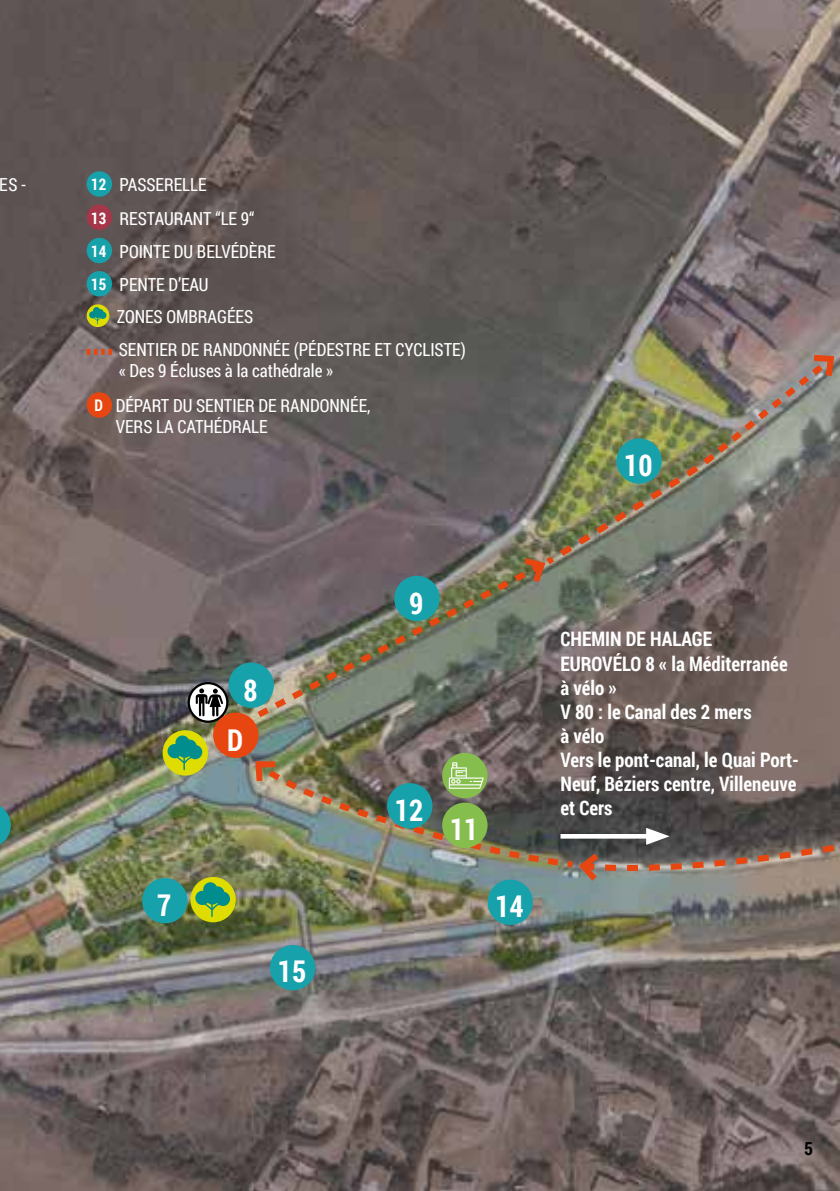
<style>
.page{position:relative;width:840px;height:1191px;background:#fff}
.page>*{position:absolute;margin:0;border:0;box-sizing:border-box;transform-origin:0 0}
.t1{font:700 30px "Roboto Condensed";color:#fff;scale:.95 1}
.t2{font:700 20px/24px "Roboto Condensed";color:#fff;scale:.95 1}
.t3{font:18px/33.2px "Roboto Condensed";color:#fff;scale:.95 1}
.t4{font:700 18px "Roboto Condensed";color:#000}
.s1{font-weight:700;font-size:16px}
</style>
<div class="page">
<img style="left:0;top:0;width:839px;height:1191px">
<svg style="left:0;top:802px;width:11px;height:46px"></svg>
<svg style="left:0;top:0;width:117px;height:517px;background:#645957"></svg>
<div style="left:87px;top:171px;width:25px;height:26px;background:#17a1ab;border-radius:50%"></div>
<div style="left:87px;top:204px;width:25px;height:26px;background:#a63649;border-radius:50%"></div>
<div style="left:87px;top:238px;width:25px;height:25px;background:#17a1ab;border-radius:50%"></div>
<div style="left:87px;top:271px;width:25px;height:25px;background:#17a1ab;border-radius:50%"></div>
<div style="left:87px;top:304px;width:22px;height:23px;background:#dedc00;border-radius:50%"></div>
<svg style="left:89px;top:307px;width:17px;height:17px"></svg>
<div style="left:87px;top:392px;width:25px;height:26px;background:#e84610;border-radius:50%"></div>
<img style="left:216px;top:557px;width:333px;height:184px">
<div style="left:394px;top:576px;width:45px;height:45px;background:#17a1ab;border-radius:50%"></div>
<div style="left:228px;top:662px;width:46px;height:46px;background:#17a1ab;border-radius:50%"></div>
<div style="left:487px;top:879px;width:45px;height:46px;background:#17a1ab;border-radius:50%"></div>
<div style="left:270px;top:945px;width:45px;height:45px;background:#17a1ab;border-radius:50%"></div>
<div style="left:142px;top:878px;width:45px;height:45px;background:#17a1ab;border-radius:50%"></div>
<svg style="left:189px;top:683px;width:38px;height:38px"></svg>
<div style="left:187px;top:682px;width:41px;height:41px;border:2px solid #000;border-radius:50%"></div>
<svg style="left:195px;top:688px;width:28px;height:28px"></svg>
<div style="left:442px;top:753px;width:45px;height:45px;background:#85be4c;border-radius:50%"></div>
<img style="left:252px;top:758px;width:587px;height:129px">
<div style="left:162px;top:730px;width:46px;height:45px;background:#dedc00;border-radius:50%"></div>
<svg style="left:167px;top:735px;width:35px;height:35px"></svg>
<div style="left:190px;top:877px;width:46px;height:45px;background:#dedc00;border-radius:50%"></div>
<svg style="left:195px;top:882px;width:35px;height:35px"></svg>
<div style="left:213px;top:712px;width:45px;height:46px;background:#e84610;border-radius:50%"></div>
<img style="left:517px;top:351px;width:320px;height:238px">
<svg style="left:87px;top:349px;width:25px;height:6px"></svg>
<p class="t3" style="left:0;top:167px;width:29px">ES -</p>
<p class="t3" style="left:91px;top:168px;width:195px"><span class="s1">12</span> PASSERELLE<br><span class="s1">13</span> RESTAURANT “LE 9“<br><span class="s1">14</span> POINTE DU BELVÉDÈRE<br><span class="s1">15</span> PENTE D’EAU</p>
<p class="t3" style="left:117px;top:299px;width:368px">ZONES OMBRAGÉES<br>SENTIER DE RANDONNÉE (PÉDESTRE ET CYCLISTE)</p>
<p class="t3" style="left:94px;top:353px;width:292px;line-height:34.2px;text-indent:24px">« Des 9 Écluses à la cathédrale »<br><span class="s1">D</span> DÉPART DU SENTIER DE RANDONNÉE,</p>
<p class="t3" style="left:116px;top:409px;width:161px">VERS LA CATHÉDRALE</p>
<h1 class="t1" style="left:624px;top:444px;width:31px">10</h1>
<h1 class="t1" style="left:157px;top:884px;width:16px">7</h1>
<h1 class="t1" style="left:243px;top:669px;width:16px">8</h1>
<h1 class="t1" style="left:227px;top:719px;width:18px">D</h1>
<h1 class="t1" style="left:277px;top:950px;width:31px">15</h1>
<h1 class="t1" style="left:409px;top:582px;width:16px">9</h1>
<h1 class="t1" style="left:394px;top:788px;width:31px">12</h1>
<h1 class="t1" style="left:450px;top:808px;width:31px">11</h1>
<h1 class="t1" style="left:495px;top:885px;width:31px">14</h1>
<p class="t2" style="left:560px;top:626px;width:252px">CHEMIN DE HALAGE<br>EUROVÉLO 8 « la Méditerranée à vélo »<br>V 80 : le Canal des 2 mers<br>à vélo<br>Vers le pont-canal, le Quai Port-<br>Neuf, Béziers centre, Villeneuve et Cers</p>
<p class="t4" style="left:803px;top:1135px;width:10px">5</p>
</div>
